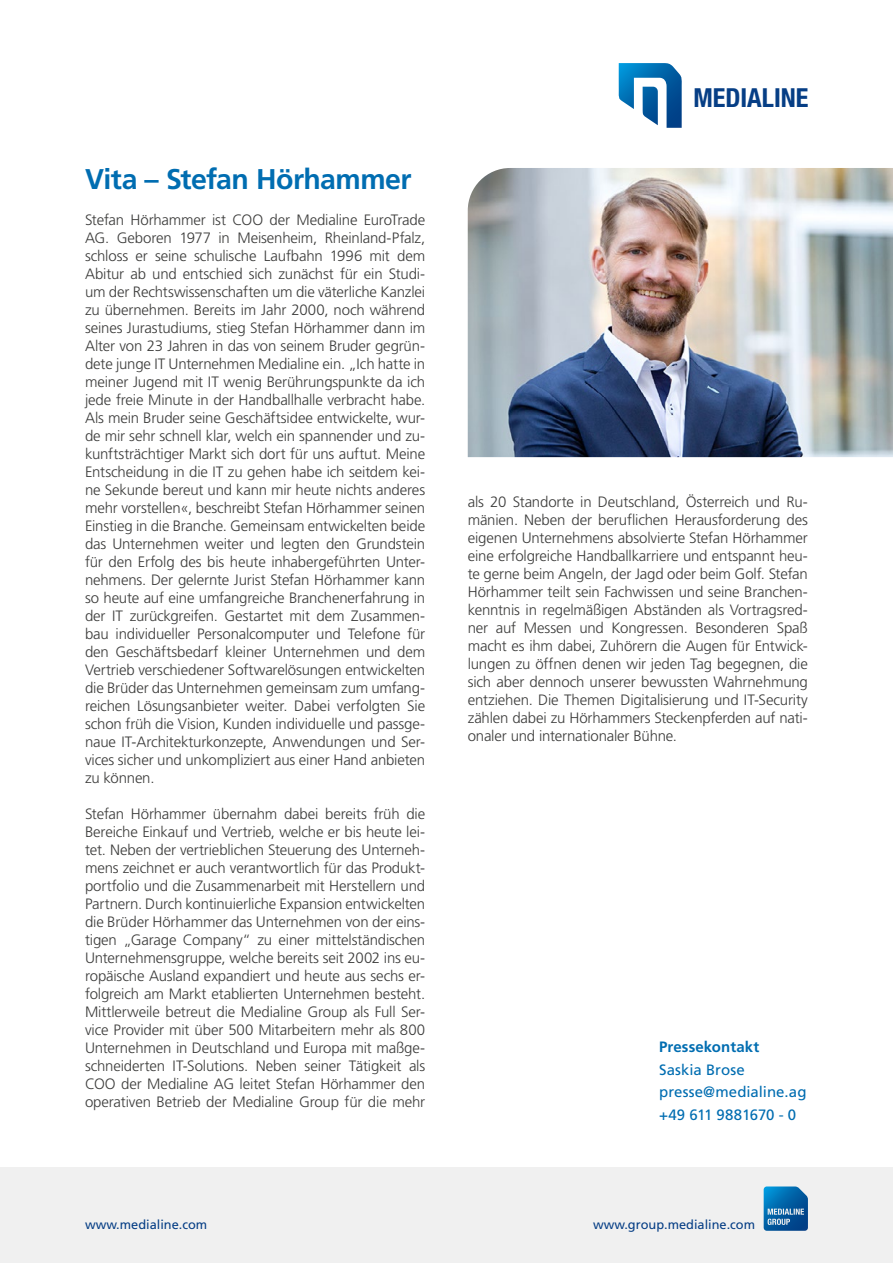
<style>
.page{position:relative;width:893px;height:1263px;background:#fff}
.page>*{position:absolute;margin:0;border:0;box-sizing:border-box;transform-origin:0 0}
.t1{font:700 28.5px "Frutiger LT Pro";letter-spacing:-.02em;color:#006db1}
.t2{font:700 condensed 26.25px "Helvetica Neue";color:#063e85}
.t3{font:300 15px/18px "Frutiger LT Pro";letter-spacing:-.01em;color:#3c3c3b;text-align:justify}
.t4{font:15px/22.5px "Frutiger LT Pro";color:#006db1}
.t5{font:700 15px "Frutiger LT Pro";letter-spacing:.005em;color:#006db1}
.t6{font:12.75px "Frutiger LT Pro";color:#063e85}
</style>
<div class="page">
<img style="left:468px;top:168px;width:425px;height:289px">
<div style="left:0;top:1167px;width:893px;height:96px;background:#f0f0f0"></div>
<svg style="left:764px;top:1186px;width:44px;height:45px;background:#2375b0"></svg>
<svg style="left:618px;top:63px;width:64px;height:65px"></svg>
<h1 class="t1" style="left:85px;top:162px;width:328px">Vita – Stefan Hörhammer</h1>
<p class="t3" style="left:85px;top:211px;width:342px">Stefan Hörhammer ist COO der Medialine EuroTrade AG. Geboren 1977 in Meisenheim, Rheinland-Pfalz, schloss er seine schulische Laufbahn 1996 mit dem Abitur ab und entschied sich zunächst für ein Studi&shy;um der Rechtswissenschaften um die väterliche Kanzlei zu übernehmen. Bereits im Jahr 2000, noch während seines Jurastudiums, stieg Stefan Hörhammer dann im Alter von 23 Jahren in das von seinem Bruder gegrün&shy;dete junge IT Unternehmen Medialine ein. „Ich hatte in meiner Jugend mit IT wenig Berührungspunkte da ich jede freie Minute in der Handballhalle verbracht habe.<br>Als mein Bruder seine Geschäftsidee entwickelte, wur&shy;de mir sehr schnell klar, welch ein spannender und zu&shy;kunftsträchtiger Markt sich dort für uns auftut. Meine Entscheidung in die IT zu gehen habe ich seitdem kei&shy;ne Sekunde bereut und kann mir heute nichts anderes mehr vorstellen«, beschreibt Stefan Hörhammer seinen Einstieg in die Branche. Gemeinsam entwickelten beide das Unternehmen weiter und legten den Grundstein für den Erfolg des bis heute inhabergeführten Unter&shy;nehmens. Der gelernte Jurist Stefan Hörhammer kann so heute auf eine umfangreiche Branchenerfahrung in der IT zurückgreifen. Gestartet mit dem Zusammen&shy;bau individueller Personalcomputer und Telefone für den Geschäftsbedarf kleiner Unternehmen und dem Vertrieb verschiedener Softwarelösungen entwickelten die Brüder das Unternehmen gemeinsam zum umfang&shy;reichen Lösungsanbieter weiter. Dabei verfolgten Sie schon früh die Vision, Kunden individuelle und passge&shy;naue IT-Architekturkonzepte, Anwendungen und Ser&shy;vices sicher und unkompliziert aus einer Hand anbieten zu können.</p>
<p class="t3" style="left:85px;top:805px;width:342px">Stefan Hörhammer übernahm dabei bereits früh die Bereiche Einkauf und Vertrieb, welche er bis heute lei&shy;tet. Neben der vertrieblichen Steuerung des Unterneh&shy;mens zeichnet er auch verantwortlich für das Produkt&shy;portfolio und die Zusammenarbeit mit Herstellern und Partnern. Durch kontinuierliche Expansion entwickelten die Brüder Hörhammer das Unternehmen von der eins&shy;tigen „Garage Company“ zu einer mittelständischen Unternehmensgruppe, welche bereits seit 2002 ins eu&shy;ropäische Ausland expandiert und heute aus sechs er&shy;folgreich am Markt etablierten Unternehmen besteht.<br>Mittlerweile betreut die Medialine Group als Full Ser&shy;vice Provider mit über 500 Mitarbeitern mehr als 800<br>Unternehmen in Deutschland und Europa mit maßge&shy;schneiderten IT-Solutions. Neben seiner Tätigkeit als COO der Medialine AG leitet Stefan Hörhammer den operativen Betrieb der Medialine Group für die mehr</p>
<h2 class="t2" style="left:693px;top:82px;width:117px">MEDIALINE</h2>
<p class="t3" style="left:468px;top:493px;width:342px">als 20 Standorte in Deutschland, Österreich und Ru&shy;mänien. Neben der beruflichen Herausforderung des eigenen Unternehmens absolvierte Stefan Hörhammer eine erfolgreiche Handballkarriere und entspannt heu&shy;te gerne beim Angeln, der Jagd oder beim Golf. Stefan Hörhammer teilt sein Fachwissen und seine Branchen&shy;kenntnis in regelmäßigen Abständen als Vortragsred&shy;ner auf Messen und Kongressen. Besonderen Spaß macht es ihm dabei, Zuhörern die Augen für Entwick&shy;lungen zu öffnen denen wir jeden Tag begegnen, die sich aber dennoch unserer bewussten Wahrnehmung entziehen. Die Themen Digitalisierung und IT-Security zählen dabei zu Hörhammers Steckenpferden auf nati&shy;onaler und internationaler Bühne.</p>
<p class="t5" style="left:659px;top:1038px;width:102px">Pressekontakt</p>
<p class="t4" style="left:659px;top:1058px;width:149px">Saskia Brose presse@medialine.ag +49 611 9881670 - 0</p>
<p class="t6" style="left:85px;top:1216px;width:124px">www.medialine.com</p>
<p class="t6" style="left:593px;top:1216px;width:164px">www.group.medialine.com</p>
</div>
